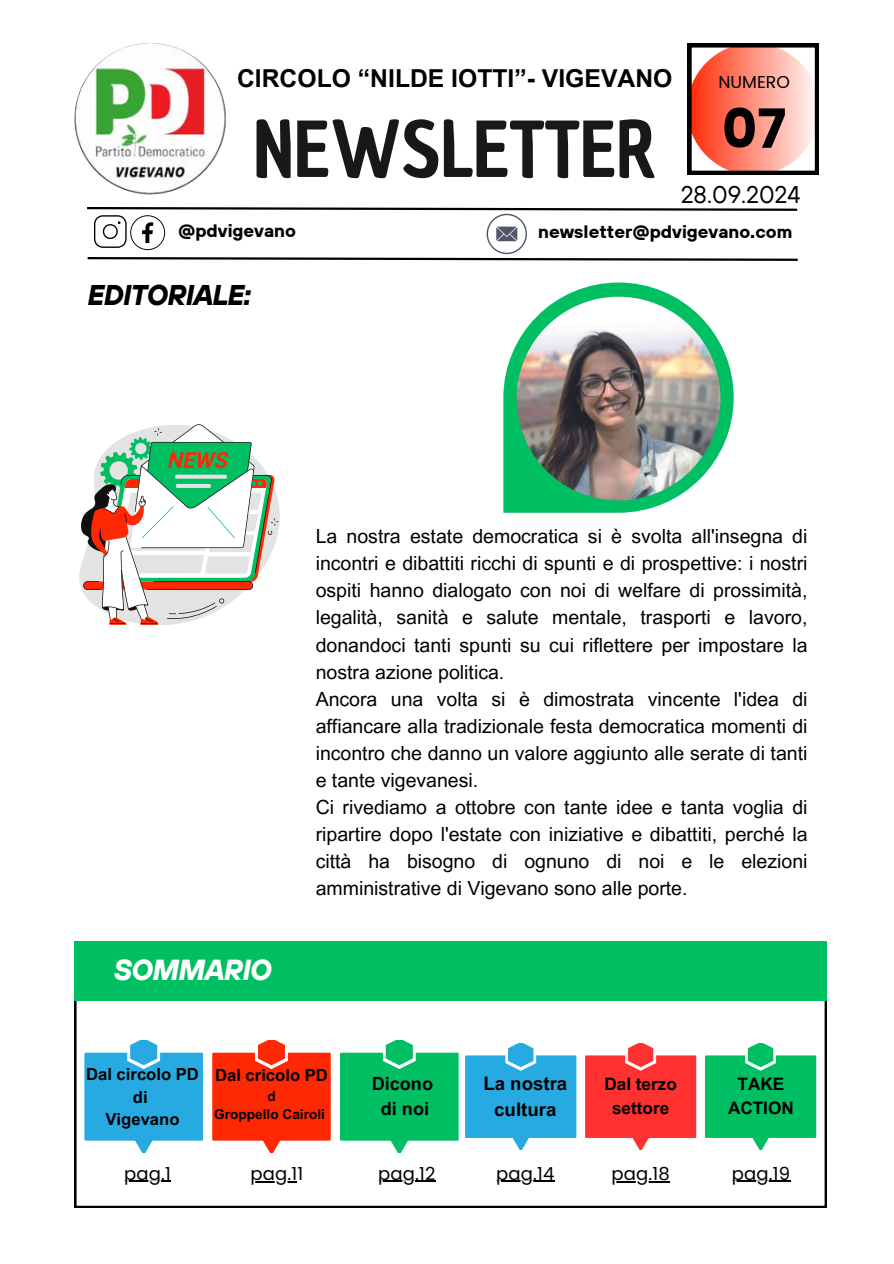
<style>
.page{position:relative;width:894px;height:1264px;background:#fff}
.page>*{position:absolute;margin:0;border:0;box-sizing:border-box;transform-origin:0 0}
.t1{font:75px "Chau Philomene One";color:#181818}
.t2{font:italic 700 28.95px "TT Hoves";letter-spacing:-.035em;color:#fff}
.t3{font:italic 700 28.5px "TT Hoves";letter-spacing:-.035em;color:#000}
.t4{font:700 24.75px "Arial MT Pro";color:#000}
.t5{font:24px "TT Hoves";color:#000}
.t6{font:19.5px/27px "Arial MT Pro";color:#000}
.t7{font:700 18.6px/25.8px "Arial MT Pro";color:#000;text-align:center}
.t8{font:700 18.15px/24.8px "Arial MT Pro";color:#000;text-align:center}
.t9{font:700 18px "TT Hoves";color:#000}
.t10{font:18px "Poppins";letter-spacing:.01em;color:#000}
.t11{font:17.25px "Poppins";color:#000}
.t12{font:700 17.1px/23.7px "Arial MT Pro";color:#000;text-align:center}
.t13{font:700 16.65px/22.5px "Arial MT Pro";color:#000;text-align:center}
.t14{font:700 13.65px/18px "Arial MT Pro";color:#000;text-align:center}
</style>
<div class="page">
<svg style="left:74px;top:1000px;width:752px;height:207px"></svg>
<svg style="left:687px;top:43px;width:131px;height:132px;background:#df8c7e"></svg>
<svg style="left:87px;top:207px;width:711px;height:54px"></svg>
<div style="left:74px;top:941px;width:752px;height:59px;background:#00bf63"></div>
<svg style="left:84px;top:1040px;width:119px;height:112px"></svg>
<svg style="left:212px;top:1040px;width:118px;height:112px"></svg>
<svg style="left:340px;top:1040px;width:118px;height:112px"></svg>
<svg style="left:465px;top:1043px;width:111px;height:106px"></svg>
<svg style="left:585px;top:1043px;width:111px;height:106px"></svg>
<svg style="left:704px;top:1043px;width:112px;height:106px"></svg>
<img style="left:74px;top:43px;width:152px;height:152px;border-radius:50%">
<svg style="left:79px;top:424px;width:201px;height:201px"></svg>
<svg style="left:503px;top:282px;width:230px;height:231px"></svg>
<img style="left:516px;top:297px;width:204px;height:203px">
<hr style="left:124px;top:1180px;width:47px;height:1px;background:#000">
<hr style="left:250px;top:1181px;width:47px;height:1px;background:#000">
<hr style="left:496px;top:1180px;width:58px;height:1px;background:#000">
<hr style="left:378px;top:1180px;width:57px;height:1px;background:#000">
<hr style="left:731px;top:1180px;width:59px;height:1px;background:#000">
<hr style="left:611px;top:1181px;width:58px;height:1px;background:#000">
<p class="t4" style="left:237px;top:64px;width:436px">CIRCOLO “NILDE IOTTI”- VIGEVANO</p>
<h1 class="t1" style="left:253px;top:99px;width:534px">NEWSLETTER <sup>07</sup></h1>
<p class="t11" style="left:718px;top:71px;width:73px">NUMERO</p>
<p class="t5" style="left:680px;top:180px;width:121px">28.09.2024</p>
<p class="t9" style="left:178px;top:219px;width:119px">@pdvigevano</p>
<p class="t9" style="left:538px;top:220px;width:256px">newsletter@pdvigevano.com</p>
<h3 class="t3" style="left:88px;top:276px;width:165px">EDITORIALE:</h3>
<h2 class="t2" style="left:114px;top:950px;width:160px">SOMMARIO</h2>
<p class="t6" style="left:315px;top:524px;width:493px">La nostra estate democratica si è svolta all'insegna di incontri e dibattiti ricchi di spunti e di prospettive: i nostri ospiti hanno dialogato con noi di welfare di prossimità, legalità, sanità e salute mentale, trasporti e lavoro, donandoci tanti spunti su cui riflettere per impostare la nostra azione politica.<br>Ancora una volta si è dimostrata vincente l'idea di affiancare alla tradizionale festa democratica momenti di incontro che danno un valore aggiunto alle serate di tanti e tante vigevanesi.<br>Ci rivediamo a ottobre con tante idee e tanta voglia di ripartire dopo l'estate con iniziative e dibattiti, perché la città ha bisogno di ognuno di noi e le elezioni amministrative di Vigevano sono alle porte.</p>
<p class="t13" style="left:86px;top:1063px;width:114px">Dal circolo PD di<br>Vigevano</p>
<p class="t10" style="left:124px;top:1162px;width:48px">pag.1</p>
<p class="t13" style="left:215px;top:1064px;width:114px">Dal cricolo PD</p>
<p class="t14" style="left:214px;top:1087px;width:112px">d<br>Groppello Cairoli</p>
<p class="t7" style="left:483px;top:1071px;width:85px">La nostra cultura</p>
<p class="t12" style="left:727px;top:1072px;width:67px">TAKE<br>ACTION</p>
<p class="t8" style="left:371px;top:1072px;width:63px">Dicono di noi</p>
<p class="t12" style="left:604px;top:1073px;width:74px">Dal terzo settore</p>
<p class="t10" style="left:250px;top:1163px;width:54px">pag.11</p>
<p class="t10" style="left:378px;top:1162px;width:59px">pag.12</p>
<p class="t10" style="left:496px;top:1162px;width:60px">pag.14</p>
<p class="t10" style="left:611px;top:1163px;width:60px">pag.18</p>
<p class="t10" style="left:731px;top:1162px;width:60px">pag.19</p>
</div>
